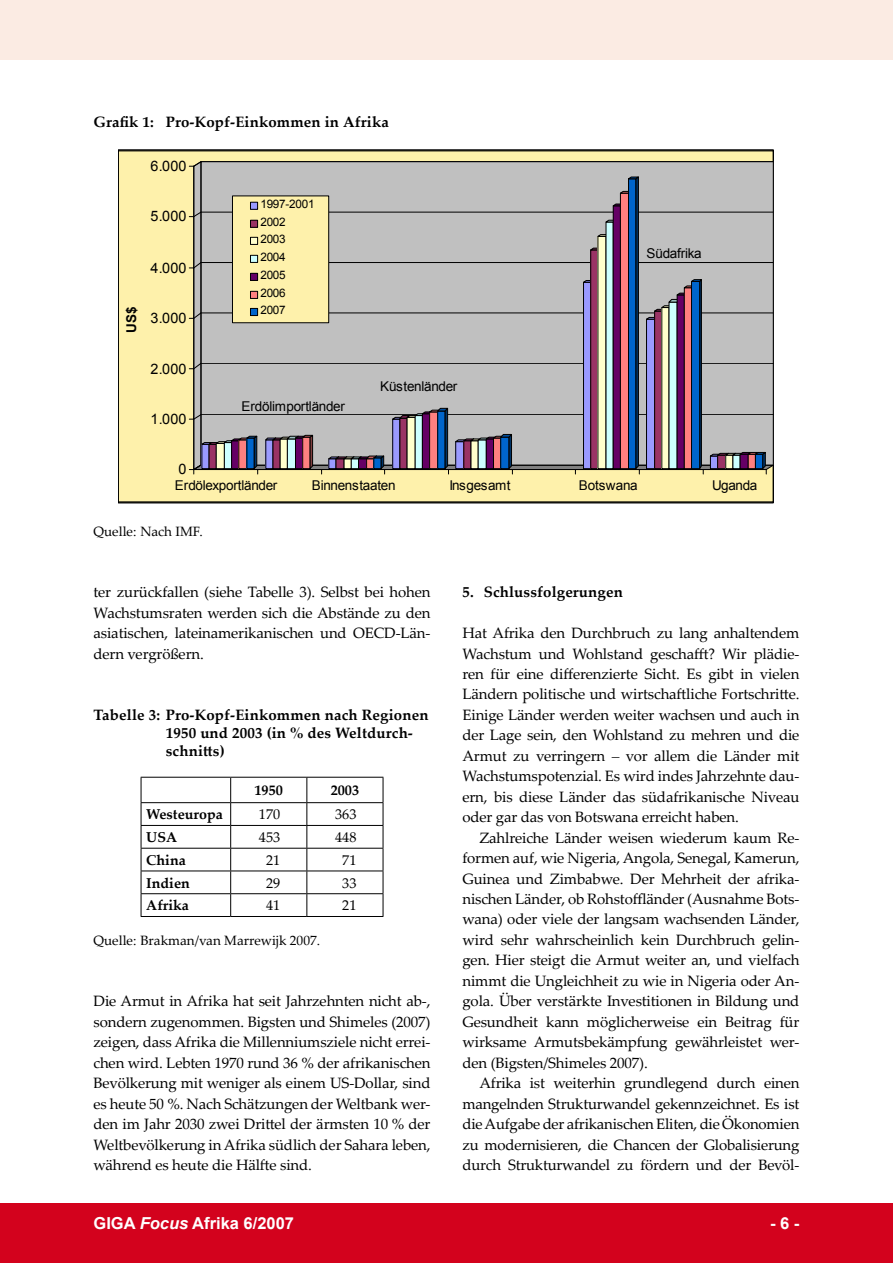
<style>
.page{position:relative;width:893px;height:1263px;background:#fff}
.page>*{position:absolute;margin:0;border:0;box-sizing:border-box;transform-origin:0 0}
.t1{font:700 16.5px "Arial";color:#fff}
.t2{font:15px/20.4px "Palatino Linotype";letter-spacing:-.01em;color:#000;text-align:justify}
.t3{font:700 15px/18px "Palatino Linotype";letter-spacing:.01em;color:#000}
.t4{font:14.4px "Arial";letter-spacing:.005em;color:#000}
.t5{font:700 14.25px "Palatino Linotype";color:#000}
.t6{font:14.25px "Palatino Linotype";color:#000}
.t7{font:13.5px "Arial";letter-spacing:-.025em;color:#000}
.t8{font:13.5px "Palatino Linotype";color:#000}
.t9{font:700 13.5px "Arial";color:#000}
.t10{font:11.7px/17.7px "Arial";letter-spacing:-.02em;color:#000}
.s1{font-style:italic}
</style>
<div class="page">
<div style="left:0;top:1203px;width:893px;height:60px;background:#d3021d"></div>
<div style="left:0;top:0;width:893px;height:60px;background:#fbebe3"></div>
<hr style="left:141px;top:777px;width:90px;height:1px;background:#000">
<hr style="left:231px;top:777px;width:76px;height:1px;background:#000">
<hr style="left:307px;top:777px;width:76px;height:1px;background:#000">
<hr style="left:141px;top:802px;width:90px;height:1px;background:#000">
<hr style="left:231px;top:802px;width:76px;height:1px;background:#000">
<hr style="left:307px;top:802px;width:76px;height:1px;background:#000">
<hr style="left:141px;top:825px;width:90px;height:1px;background:#000">
<hr style="left:231px;top:825px;width:76px;height:1px;background:#000">
<hr style="left:307px;top:825px;width:76px;height:1px;background:#000">
<hr style="left:141px;top:848px;width:90px;height:1px;background:#000">
<hr style="left:231px;top:848px;width:76px;height:1px;background:#000">
<hr style="left:307px;top:848px;width:76px;height:1px;background:#000">
<hr style="left:141px;top:870px;width:90px;height:1px;background:#000">
<hr style="left:231px;top:870px;width:76px;height:1px;background:#000">
<hr style="left:307px;top:870px;width:76px;height:1px;background:#000">
<hr style="left:141px;top:893px;width:90px;height:1px;background:#000">
<svg style="left:141px;top:777px;width:1px;height:139px"></svg>
<hr style="left:231px;top:893px;width:76px;height:1px;background:#000">
<svg style="left:230px;top:777px;width:1px;height:139px"></svg>
<hr style="left:307px;top:893px;width:76px;height:1px;background:#000">
<svg style="left:306px;top:777px;width:1px;height:139px"></svg>
<svg style="left:383px;top:777px;width:1px;height:139px"></svg>
<hr style="left:141px;top:916px;width:90px;height:1px;background:#000">
<hr style="left:231px;top:916px;width:76px;height:1px;background:#000">
<hr style="left:307px;top:916px;width:76px;height:1px;background:#000">
<div style="left:118px;top:150px;width:655px;height:353px;background:#fef1ab"></div>
<svg style="left:189px;top:162px;width:582px;height:312px;background:#afabb0"></svg>
<div style="left:233px;top:196px;width:96px;height:127px;background:#fef1ab"></div>
<div style="left:232px;top:196px;width:97px;height:127px;border:1px solid #000"></div>
<div style="left:250px;top:202px;width:8px;height:7px;background:#9a9aff"></div>
<div style="left:250px;top:202px;width:8px;height:8px;border:1px solid #000"></div>
<div style="left:250px;top:220px;width:8px;height:7px;background:#9a3365"></div>
<div style="left:250px;top:220px;width:8px;height:8px;border:1px solid #000"></div>
<div style="left:250px;top:237px;width:8px;height:7px;background:#ffc"></div>
<div style="left:250px;top:237px;width:8px;height:8px;border:1px solid #000"></div>
<div style="left:250px;top:255px;width:8px;height:7px;background:#cff"></div>
<div style="left:250px;top:255px;width:8px;height:8px;border:1px solid #000"></div>
<div style="left:250px;top:273px;width:8px;height:7px;background:#650065"></div>
<div style="left:250px;top:273px;width:8px;height:8px;border:1px solid #000"></div>
<div style="left:250px;top:291px;width:8px;height:7px;background:#ff8080"></div>
<div style="left:250px;top:291px;width:8px;height:8px;border:1px solid #000"></div>
<div style="left:250px;top:308px;width:8px;height:8px;background:#0065cc"></div>
<div style="left:250px;top:308px;width:8px;height:8px;border:1px solid #000"></div>
<p class="t3" style="left:94px;top:112px;width:297px">Grafik 1: Pro-Kopf-Einkommen in Afrika</p>
<p class="t4" style="left:151px;top:157px;width:37px">6.000</p>
<p class="t4" style="left:151px;top:207px;width:37px">5.000</p>
<p class="t4" style="left:151px;top:258px;width:37px">4.000</p>
<p class="t9" style="left:122px;top:333px;width:28px;rotate:-90deg">US$</p>
<p class="t4" style="left:151px;top:309px;width:37px">3.000</p>
<p class="t4" style="left:151px;top:359px;width:37px">2.000</p>
<p class="t4" style="left:151px;top:409px;width:37px">1.000</p>
<p class="t10" style="left:260px;top:195px;width:56px">1997-2001<br>2002<br>2003<br>2004<br>2005<br>2006<br>2007</p>
<p class="t7" style="left:241px;top:397px;width:105px">Erdölimportländer</p>
<p class="t7" style="left:380px;top:377px;width:79px">Küstenländer</p>
<p class="t7" style="left:646px;top:245px;width:57px">Südafrika</p>
<p class="t4" style="left:178px;top:460px;width:10px">0</p>
<p class="t7" style="left:175px;top:476px;width:104px">Erdölexportländer</p>
<p class="t7" style="left:312px;top:476px;width:85px">Binnenstaaten</p>
<p class="t7" style="left:449px;top:476px;width:63px">Insgesamt</p>
<p class="t7" style="left:579px;top:476px;width:60px">Botswana</p>
<p class="t7" style="left:712px;top:476px;width:47px">Uganda</p>
<p class="t8" style="left:94px;top:522px;width:111px">Quelle: Nach IMF.</p>
<p class="t2" style="left:94px;top:581px;width:338px">ter zurückfallen (siehe Tabelle 3). Selbst bei hohen Wachstumsraten werden sich die Abstände zu den asiatischen, lateinamerikanischen und OECD-Län&shy;dern vergrößern.</p>
<p class="t3" style="left:166px;top:705px;width:264px;text-indent:-72px">Tabelle 3: Pro-Kopf-Einkommen nach Regionen<br>1950 und 2003 (in % des Weltdurch&shy;schnitts)</p>
<p class="t5" style="left:255px;top:780px;width:30px">1950</p>
<p class="t5" style="left:331px;top:780px;width:30px">2003</p>
<p class="t5" style="left:146px;top:804px;width:78px">Westeuropa</p>
<p class="t6" style="left:259px;top:804px;width:23px">170</p>
<p class="t6" style="left:335px;top:804px;width:23px">363</p>
<p class="t5" style="left:146px;top:827px;width:32px">USA</p>
<p class="t6" style="left:259px;top:827px;width:23px">453</p>
<p class="t6" style="left:335px;top:827px;width:23px">448</p>
<p class="t5" style="left:146px;top:850px;width:41px">China</p>
<p class="t6" style="left:266px;top:850px;width:16px">21</p>
<p class="t6" style="left:342px;top:850px;width:16px">71</p>
<p class="t5" style="left:146px;top:872px;width:45px">Indien</p>
<p class="t6" style="left:266px;top:872px;width:16px">29</p>
<p class="t6" style="left:342px;top:872px;width:16px">33</p>
<p class="t5" style="left:146px;top:895px;width:44px">Afrika</p>
<p class="t6" style="left:266px;top:895px;width:16px">41</p>
<p class="t6" style="left:342px;top:895px;width:16px">21</p>
<p class="t8" style="left:94px;top:931px;width:228px">Quelle: Brakman/van Marrewijk 2007.</p>
<p class="t2" style="left:94px;top:990px;width:339px">Die Armut in Afrika hat seit Jahrzehnten nicht ab-, sondern zugenommen. Bigsten und Shimeles (2007) zeigen, dass Afrika die Millenniumsziele nicht errei&shy;chen wird. Lebten 1970 rund 36 % der afrikanischen Bevölkerung mit weniger als einem US-Dollar, sind es heute 50 %. Nach Schätzungen der Weltbank wer&shy;den im Jahr 2030 zwei Drittel der ärmsten 10 % der Weltbevölkerung in Afrika südlich der Sahara leben, während es heute die Hälfte sind.</p>
<p class="t3" style="left:462px;top:583px;width:162px">5. Schlussfolgerungen</p>
<p class="t2" style="left:462px;top:622px;width:339px">Hat Afrika den Durchbruch zu lang anhaltendem Wachstum und Wohlstand geschafft? Wir plädie&shy;ren für eine differenzierte Sicht. Es gibt in vielen Ländern politische und wirtschaftliche Fortschritte.<br>Einige Länder werden weiter wachsen und auch in der Lage sein, den Wohlstand zu mehren und die Armut zu verringern <span class="s1">–</span> vor allem die Länder mit Wachstums-potenzial. Es wird indes Jahrzehnte dau&shy;ern, bis diese Länder das südafrikanische Niveau oder gar das von Botswana erreicht haben.</p>
<p class="t2" style="left:462px;top:827px;width:338px;text-indent:17px">Zahlreiche Länder weisen wiederum kaum Re&shy;formen auf, wie Nigeria, Angola, Senegal, Kamerun, Guinea und Zimbabwe. Der Mehrheit der afrika&shy;nischen Länder, ob Rohstoffländer (Ausnahme Bots&shy;wana) oder viele der langsam wachsenden Länder, wird sehr wahrscheinlich kein Durchbruch gelin&shy;gen. Hier steigt die Armut weiter an, und vielfach nimmt die Ungleichheit zu wie in Nigeria oder An&shy;gola. Über verstärkte Investitionen in Bildung und Gesundheit kann möglicherweise ein Beitrag für wirksame Armutsbekämpfung gewährleistet wer&shy;den (Bigsten/Shimeles 2007).</p>
<p class="t2" style="left:462px;top:1072px;width:338px;text-indent:17px">Afrika ist weiterhin grundlegend durch einen mangelnden Strukturwandel gekennzeichnet. Es ist die Aufgabe der afrikanischen Eliten, die Ökonomien zu modernisieren, die Chancen der Globalisierung durch Strukturwandel zu fördern und der Bevöl-</p>
<p class="t1" style="left:94px;top:1212px;width:202px">GIGA <span class="s1">Focus</span> Afrika 6/2007</p>
<p class="t1" style="left:770px;top:1212px;width:31px">- -</p>
</div>
